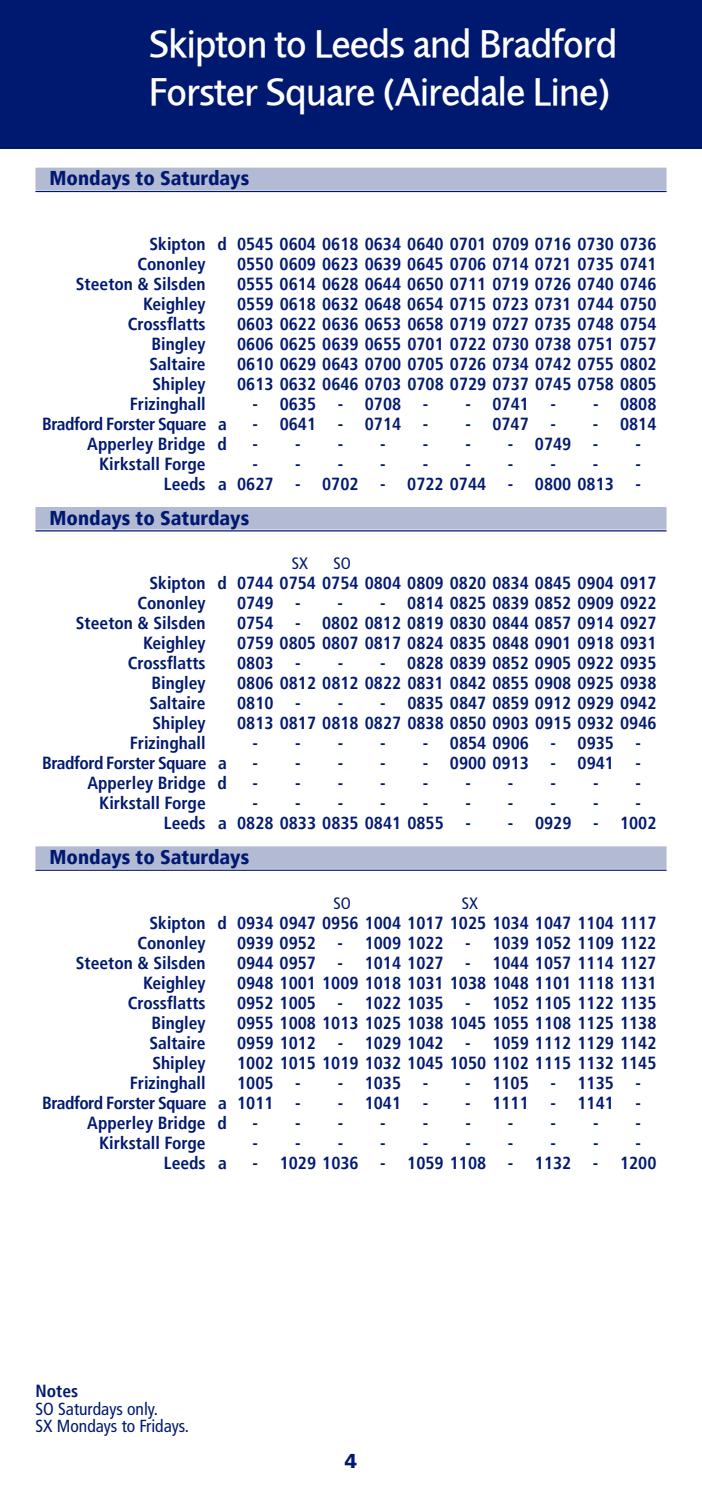
<style>
.page{position:relative;width:702px;height:1489px;background:#fff}
.page>*{position:absolute;margin:0;border:0;box-sizing:border-box;transform-origin:0 0}
.t1{font:500 40px/48px "Foundry Sans";letter-spacing:-.02em;color:#fff;scale:.96 1}
.t2{font:900 condensed 20px "Frutiger LT";color:#001970}
.t3{font:900 20px "Frutiger LT";color:#001970}
.t4{font:700 condensed 17.5px/20px "Frutiger LT";color:#001970}
.t5{font:700 condensed 17.5px "Frutiger LT";letter-spacing:-.03em;color:#001970}
.t6{font:condensed 17.5px/17.5px "Frutiger LT";color:#001970}
.t7{font:condensed 16.5px "Frutiger LT";color:#001970}
</style>
<div class="page">
<div style="left:0;top:0;width:702px;height:149px;background:#001970"></div>
<div style="left:35px;top:168px;width:631px;height:22px;background:#b3bad4"></div>
<hr style="left:35px;top:191px;width:631px;height:1px;background:#001970">
<div style="left:35px;top:507px;width:631px;height:22px;background:#b3bad4"></div>
<hr style="left:35px;top:530px;width:631px;height:1px;background:#001970">
<div style="left:35px;top:846px;width:631px;height:22px;background:#b3bad4"></div>
<hr style="left:35px;top:869px;width:631px;height:1px;background:#001970">
<h1 class="t1" style="left:149px;top:19px;width:489px">Skipton to Leeds and Bradford<br>Forster Square (Airedale Line)</h1>
<p class="t2" style="left:50px;top:166px;width:201px">Mondays to Saturdays</p>
<p class="t4" style="left:137px;top:234px;width:520px;text-indent:12px">Skipton d 0545 0604 0618 0634 0640 0701 0709 0716 0730 0736<br>Cononley</p>
<p class="t4" style="left:237px;top:254px;width:421px">0550 0609 0623 0639 0645 0706 0714 0721 0735 0741</p>
<p class="t4" style="left:76px;top:274px;width:131px">Steeton &amp; Silsden</p>
<p class="t4" style="left:237px;top:274px;width:421px">0555 0614 0628 0644 0650 0711 0719 0726 0740 0746</p>
<p class="t4" style="left:143px;top:294px;width:64px">Keighley</p>
<p class="t4" style="left:237px;top:294px;width:421px">0559 0618 0632 0648 0654 0715 0723 0731 0744 0750</p>
<p class="t4" style="left:128px;top:314px;width:79px">Crossflatts</p>
<p class="t4" style="left:237px;top:314px;width:421px">0603 0622 0636 0653 0658 0719 0727 0735 0748 0754</p>
<p class="t4" style="left:151px;top:334px;width:56px">Bingley</p>
<p class="t4" style="left:237px;top:334px;width:421px">0606 0625 0639 0655 0701 0722 0730 0738 0751 0757</p>
<p class="t4" style="left:149px;top:354px;width:58px">Saltaire</p>
<p class="t4" style="left:237px;top:354px;width:421px">0610 0629 0643 0700 0705 0726 0734 0742 0755 0802</p>
<p class="t4" style="left:152px;top:374px;width:55px">Shipley</p>
<p class="t4" style="left:237px;top:374px;width:421px">0613 0632 0646 0703 0708 0729 0737 0745 0758 0805</p>
<p class="t4" style="left:130px;top:394px;width:77px">Frizinghall</p>
<p class="t4" style="left:253px;top:394px;width:177px">- 0635 - 0708 -</p>
<p class="t4" style="left:465px;top:394px;width:92px">- 0741 -</p>
<p class="t4" style="left:593px;top:394px;width:65px">- 0808</p>
<p class="t5" style="left:42px;top:413px;width:186px">Bradford Forster Square a</p>
<p class="t4" style="left:252px;top:414px;width:177px">- 0641 - 0714 -</p>
<p class="t4" style="left:465px;top:414px;width:92px">- 0747 -</p>
<p class="t4" style="left:593px;top:414px;width:65px">- 0814</p>
<p class="t4" style="left:87px;top:434px;width:141px">Apperley Bridge d</p>
<p class="t4" style="left:252px;top:434px;width:50px">- -</p>
<p class="t4" style="left:338px;top:434px;width:50px">- -</p>
<p class="t4" style="left:423px;top:434px;width:50px">- -</p>
<p class="t4" style="left:508px;top:434px;width:92px">- 0749 -</p>
<p class="t4" style="left:635px;top:434px;width:7px">-</p>
<p class="t4" style="left:99px;top:454px;width:108px">Kirkstall Forge</p>
<p class="t4" style="left:252px;top:454px;width:50px">- -</p>
<p class="t4" style="left:337px;top:454px;width:50px">- -</p>
<p class="t4" style="left:423px;top:454px;width:50px">- -</p>
<p class="t4" style="left:508px;top:454px;width:50px">- -</p>
<p class="t4" style="left:164px;top:454px;width:478px;text-align:right">- -<br>Leeds a 0627 - 0702 - 0722 0744 - 0800 0813 -</p>
<p class="t2" style="left:50px;top:505px;width:201px">Mondays to Saturdays</p>
<p class="t7" style="left:292px;top:554px;width:18px">SX</p>
<p class="t7" style="left:333px;top:554px;width:19px">SO</p>
<p class="t4" style="left:137px;top:573px;width:520px;text-indent:12px">Skipton d 0744 0754 0754 0804 0809 0820 0834 0845 0904 0917<br>Cononley</p>
<p class="t4" style="left:237px;top:593px;width:65px">0749 -</p>
<p class="t4" style="left:337px;top:593px;width:320px">- - 0814 0825 0839 0852 0909 0922</p>
<p class="t4" style="left:76px;top:613px;width:131px">Steeton &amp; Silsden</p>
<p class="t4" style="left:237px;top:613px;width:421px">0754 - 0802 0812 0819 0830 0844 0857 0914 0927</p>
<p class="t4" style="left:143px;top:633px;width:64px">Keighley</p>
<p class="t4" style="left:237px;top:633px;width:421px">0759 0805 0807 0817 0824 0835 0848 0901 0918 0931</p>
<p class="t4" style="left:128px;top:653px;width:79px">Crossflatts</p>
<p class="t4" style="left:237px;top:653px;width:65px">0803 -</p>
<p class="t4" style="left:337px;top:653px;width:320px">- - 0828 0839 0852 0905 0922 0935</p>
<p class="t4" style="left:151px;top:673px;width:56px">Bingley</p>
<p class="t4" style="left:237px;top:673px;width:421px">0806 0812 0812 0822 0831 0842 0855 0908 0925 0938</p>
<p class="t4" style="left:149px;top:693px;width:58px">Saltaire</p>
<p class="t4" style="left:237px;top:693px;width:65px">0810 -</p>
<p class="t4" style="left:338px;top:693px;width:320px">- - 0835 0847 0859 0912 0929 0942</p>
<p class="t4" style="left:152px;top:713px;width:55px">Shipley</p>
<p class="t4" style="left:237px;top:713px;width:421px">0813 0817 0818 0827 0838 0850 0903 0915 0932 0946</p>
<p class="t4" style="left:130px;top:733px;width:77px">Frizinghall</p>
<p class="t4" style="left:252px;top:733px;width:50px">- -</p>
<p class="t4" style="left:338px;top:733px;width:50px">- -</p>
<p class="t4" style="left:423px;top:733px;width:220px">- 0854 0906 - 0935 -</p>
<p class="t5" style="left:42px;top:752px;width:186px">Bradford Forster Square a</p>
<p class="t4" style="left:252px;top:753px;width:50px">- -</p>
<p class="t4" style="left:338px;top:753px;width:50px">- -</p>
<p class="t4" style="left:423px;top:753px;width:220px">- 0900 0913 - 0941 -</p>
<p class="t4" style="left:87px;top:773px;width:141px">Apperley Bridge d</p>
<p class="t4" style="left:253px;top:773px;width:50px">- -</p>
<p class="t4" style="left:338px;top:773px;width:50px">- -</p>
<p class="t4" style="left:423px;top:773px;width:50px">- -</p>
<p class="t4" style="left:508px;top:773px;width:50px">- -</p>
<p class="t4" style="left:593px;top:773px;width:50px">- -</p>
<p class="t4" style="left:99px;top:793px;width:108px">Kirkstall Forge</p>
<p class="t4" style="left:253px;top:793px;width:50px">- -</p>
<p class="t4" style="left:338px;top:793px;width:50px">- -</p>
<p class="t4" style="left:423px;top:793px;width:50px">- -</p>
<p class="t4" style="left:508px;top:793px;width:50px">- -</p>
<p class="t4" style="left:593px;top:793px;width:50px">- -</p>
<p class="t4" style="left:164px;top:813px;width:308px">Leeds a 0828 0833 0835 0841 0855 -</p>
<p class="t4" style="left:508px;top:813px;width:150px">- 0929 - 1002</p>
<p class="t2" style="left:50px;top:844px;width:201px">Mondays to Saturdays</p>
<p class="t7" style="left:333px;top:893px;width:19px">SO</p>
<p class="t7" style="left:462px;top:893px;width:18px">SX</p>
<p class="t4" style="left:137px;top:912px;width:520px;text-indent:12px">Skipton d 0934 0947 0956 1004 1017 1025 1034 1047 1104 1117<br>Cononley</p>
<p class="t4" style="left:237px;top:932px;width:421px">0939 0952 - 1009 1022 - 1039 1052 1109 1122</p>
<p class="t4" style="left:76px;top:952px;width:131px">Steeton &amp; Silsden</p>
<p class="t4" style="left:237px;top:952px;width:421px">0944 0957 - 1014 1027 - 1044 1057 1114 1127</p>
<p class="t4" style="left:143px;top:972px;width:64px">Keighley</p>
<p class="t4" style="left:237px;top:972px;width:421px">0948 1001 1009 1018 1031 1038 1048 1101 1118 1131</p>
<p class="t4" style="left:128px;top:992px;width:79px">Crossflatts</p>
<p class="t4" style="left:237px;top:992px;width:421px">0952 1005 - 1022 1035 - 1052 1105 1122 1135</p>
<p class="t4" style="left:151px;top:1012px;width:56px">Bingley</p>
<p class="t4" style="left:237px;top:1012px;width:421px">0955 1008 1013 1025 1038 1045 1055 1108 1125 1138</p>
<p class="t4" style="left:149px;top:1032px;width:58px">Saltaire</p>
<p class="t4" style="left:237px;top:1032px;width:421px">0959 1012 - 1029 1042 - 1059 1112 1129 1142</p>
<p class="t4" style="left:152px;top:1052px;width:55px">Shipley</p>
<p class="t4" style="left:237px;top:1052px;width:421px">1002 1015 1019 1032 1045 1050 1102 1115 1132 1145</p>
<p class="t4" style="left:130px;top:1072px;width:77px">Frizinghall</p>
<p class="t4" style="left:237px;top:1072px;width:65px">1005 -</p>
<p class="t4" style="left:337px;top:1072px;width:92px">- 1035 -</p>
<p class="t4" style="left:465px;top:1072px;width:177px">- 1105 - 1135 -</p>
<p class="t5" style="left:42px;top:1092px;width:260px">Bradford Forster Square a 1011 -</p>
<p class="t4" style="left:337px;top:1092px;width:92px">- 1041 -</p>
<p class="t4" style="left:465px;top:1092px;width:177px">- 1111 - 1141 -</p>
<p class="t4" style="left:87px;top:1112px;width:141px">Apperley Bridge d</p>
<p class="t4" style="left:252px;top:1112px;width:50px">- -</p>
<p class="t4" style="left:338px;top:1112px;width:50px">- -</p>
<p class="t4" style="left:423px;top:1112px;width:50px">- -</p>
<p class="t4" style="left:508px;top:1112px;width:50px">- -</p>
<p class="t4" style="left:593px;top:1112px;width:50px">- -</p>
<p class="t4" style="left:99px;top:1132px;width:108px">Kirkstall Forge</p>
<p class="t4" style="left:252px;top:1132px;width:50px">- -</p>
<p class="t4" style="left:338px;top:1132px;width:50px">- -</p>
<p class="t4" style="left:423px;top:1132px;width:50px">- -</p>
<p class="t4" style="left:508px;top:1132px;width:50px">- -</p>
<p class="t4" style="left:593px;top:1132px;width:50px">- -</p>
<p class="t4" style="left:164px;top:1152px;width:65px">Leeds a</p>
<p class="t4" style="left:252px;top:1152px;width:405px">- 1029 1036 - 1059 1108 - 1132 - 1200</p>
<p class="t4" style="left:35px;top:1380px;width:44px">Notes</p>
<p class="t6" style="left:35px;top:1399px;width:155px">SO Saturdays only.<br>SX Mondays to Fridays.</p>
<p class="t3" style="left:345px;top:1448px;width:14px">4</p>
</div>
